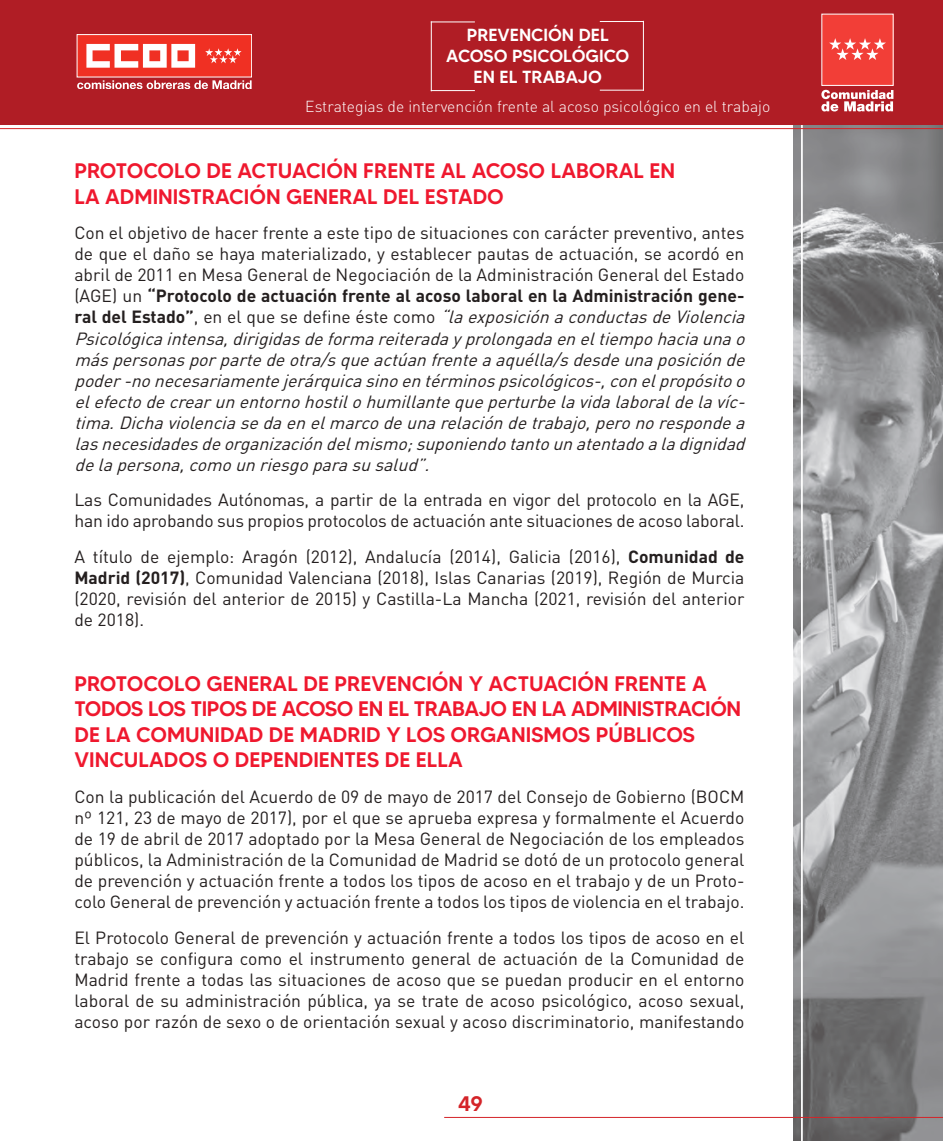
<style>
.page{position:relative;width:943px;height:1141px;background:#fff}
.page>*{position:absolute;margin:0;border:0;box-sizing:border-box;transform-origin:0 0}
.t1{font:500 21px/25.2px "MADETOMMY";color:#ef182e}
.t2{font:500 21px "MADETOMMY";color:#d42429}
.t3{font:17.5px/21px "DIN";letter-spacing:-.01em;color:#241f1f;text-align:justify}
.t4{font:italic 17.5px/21px "DIN";color:#241f1f}
.t5{font:500 17.5px/21px "MADETOMMY";color:#fff;text-align:center}
.t6{font:300 15.75px "DIN";color:#fff}
.s1{font-style:normal}
.s2{font-weight:700;font-style:normal}
.s3{font-weight:700}
</style>
<div class="page">
<img style="left:793px;top:125px;width:150px;height:1016px">
<hr style="left:801px;top:111px;width:1px;height:1030px;background:#fff">
<div style="left:0;top:0;width:943px;height:125px;background:#b01d25"></div>
<hr style="left:444px;top:1117px;width:499px;height:1px;background:#d42429">
<hr style="left:0;top:128px;width:943px;height:1px;background:#d42429">
<svg style="left:77px;top:80px;width:174px;height:9px"></svg>
<div style="left:77px;top:35px;width:175px;height:42px;background:#f03023"></div>
<div style="left:77px;top:34px;width:175px;height:43px;border:1px solid #fff"></div>
<svg style="left:86px;top:44px;width:109px;height:24px"></svg>
<svg style="left:205px;top:48px;width:36px;height:15px"></svg>
<div style="left:821px;top:14px;width:72px;height:71px;background:#f23e37"></div>
<svg style="left:829px;top:38px;width:57px;height:22px"></svg>
<svg style="left:821px;top:90px;width:72px;height:21px"></svg>
<hr style="left:431px;top:21px;width:1px;height:70px;background:#fff">
<hr style="left:431px;top:22px;width:44px;height:1px;background:#fff">
<hr style="left:431px;top:90px;width:44px;height:1px;background:#fff">
<hr style="left:643px;top:21px;width:1px;height:70px;background:#fff">
<hr style="left:600px;top:90px;width:44px;height:1px;background:#fff">
<hr style="left:600px;top:21px;width:44px;height:1px;background:#fff">
<p class="t5" style="left:446px;top:24px;width:185px">PREVENCIÓN DEL<br>ACOSO PSICOLÓGICO<br>EN EL TRABAJO</p>
<p class="t6" style="left:305px;top:97px;width:466px">Estrategias de intervención frente al acoso psicológico en el trabajo</p>
<p class="t1" style="left:74px;top:158px;width:602px">PROTOCOLO DE ACTUACIÓN FRENTE AL ACOSO LABORAL EN<br>LA ADMINISTRACIÓN GENERAL DEL ESTADO</p>
<p class="t4" style="left:74px;top:222px;width:677px"><span class="s1">Con el objetivo de hacer frente a este tipo de situaciones con carácter preventivo, antes de que el daño se haya materializado, y establecer pautas de actuación, se acordó en abril de 2011 en Mesa General de Negociación de la Administración General del Estado (AGE) un</span> <span class="s2">“Protocolo de actuación frente al acoso laboral en la Administración gene&shy;ra l d e l E s t a d o ”</span> <span class="s1">, e n e l q u e s e d e fi n e é s t e c o m o</span> “laexposiciónaconductasdeViolencia Psicológicaintensa,dirigidasdeformareiteradayprolongadaeneltiempohaciaunao máspersonasporpartedeotra/squeactúanfrenteaaquélla/sdesdeunaposiciónde poder-nonecesariamentejerárquicasinoentérminospsicológicos-,conelpropósitoo elefectodecrearunentornohostilohumillantequeperturbelavidalaboraldelavíc&shy;tima.Dichaviolenciasedaenelmarcodeunarelacióndetrabajo,peronorespondea lasnecesidadesdeorganizacióndelmismo;suponiendotantounatentadoaladignidad delapersona,comounriesgoparasusalud”.</p>
<p class="t3" style="left:74px;top:489px;width:671px">Las Comunidades Autónomas, a partir de la entrada en vigor del protocolo en la AGE, han ido aprobando sus propios protocolos de actuación ante situaciones de acoso laboral.</p>
<p class="t3" style="left:74px;top:546px;width:671px">A título de ejemplo: Aragón (2012), Andalucía (2014), Galicia (2016), <span class="s3">Comunidad de Madrid (2017)</span>, Comunidad Valenciana (2018), Islas Canarias (2019), Región de Murcia (2020, revisión del anterior de 2015) y Castilla-La Mancha (2021, revisión del anterior de 2018).</p>
<p class="t1" style="left:74px;top:671px;width:668px">PROTOCOLO GENERAL DE PREVENCIÓN Y ACTUACIÓN FRENTE A TODOS LOS TIPOS DE ACOSO EN EL TRABAJO EN LA ADMINISTRACIÓN DE LA COMUNIDAD DE MADRID Y LOS ORGANISMOS PÚBLICOS VINCULADOS O DEPENDIENTES DE ELLA</p>
<p class="t3" style="left:74px;top:785px;width:671px">Con la publicación del Acuerdo de 09 de mayo de 2017 del Consejo de Gobierno (BOCM nº 121, 23 de mayo de 2017), por el que se aprueba expresa y formalmente el Acuerdo de 19 de abril de 2017 adoptado por la Mesa General de Negociación de los empleados públicos, la Administración de la Comunidad de Madrid se dotó de un protocolo general de prevención y actuación frente a todos los tipos de acoso en el trabajo y de un Proto&shy;colo General de prevención y actuación frente a todos los tipos de violencia en el trabajo.</p>
<p class="t3" style="left:74px;top:926px;width:671px">El Protocolo General de prevención y actuación frente a todos los tipos de acoso en el trabajo se configura como el instrumento general de actuación de la Comunidad de Madrid frente a todas las situaciones de acoso que se puedan producir en el entorno laboral de su administración pública, ya se trate de acoso psicológico, acoso sexual, acoso por razón de sexo o de orientación sexual y acoso discriminatorio, manifestando</p>
<p class="t2" style="left:457px;top:1091px;width:27px">49</p>
</div>
